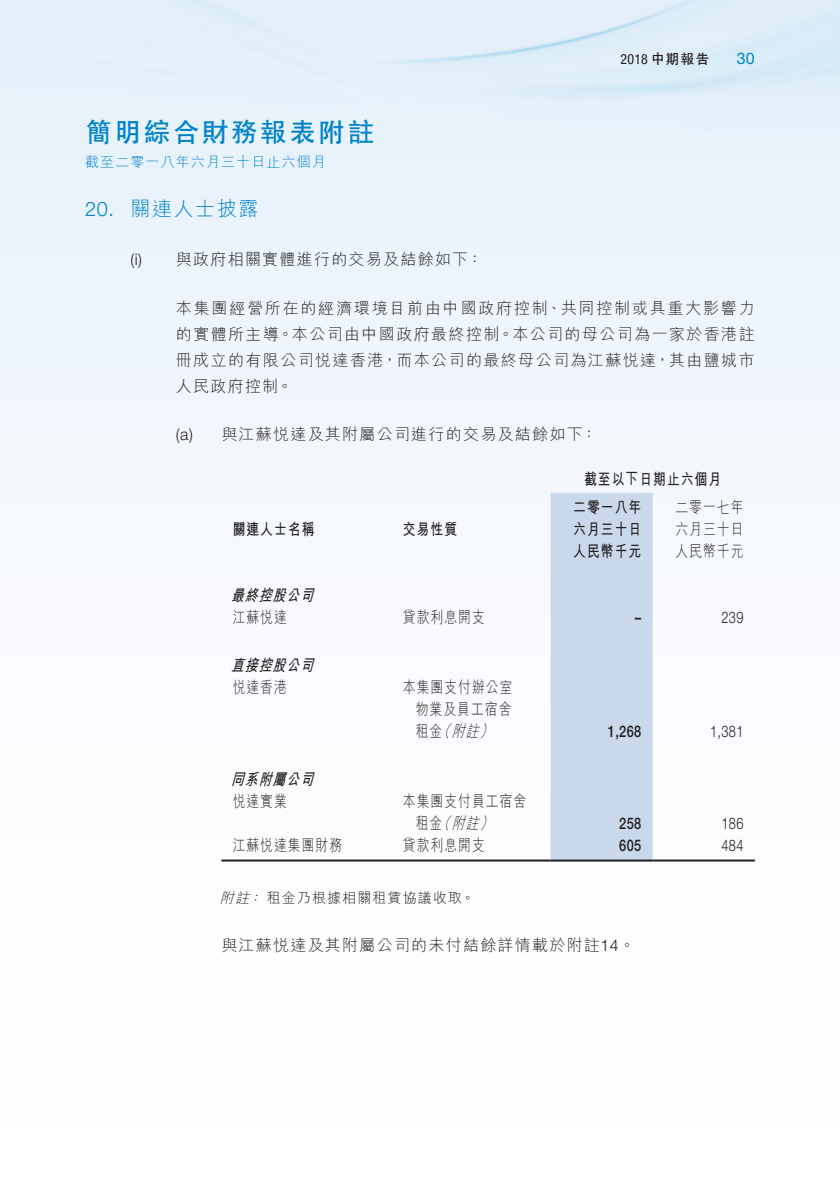
<style>
.page{position:relative;width:840px;height:1191px;background:#fff}
.page>*{position:absolute;margin:0;border:0;box-sizing:border-box;transform-origin:0 0}
.t1{font:700 27px "C Hei 2 HK";letter-spacing:.08em;color:#0083ca}
.t2{font:300 20px "M Hei HK";letter-spacing:.08em;color:#0083ca}
.t3{font:300 20px "Helvetica Neue LT Std";color:#0083ca}
.t4{font:300 16px/26px "M Hei HK";letter-spacing:.08em;color:#231f20;text-align:justify}
.t5{font:300 16px/22px "M Hei HK";letter-spacing:.08em;color:#231f20;text-align:justify;scale:.8 1}
.t6{font:700 16px/27.6px "M Hei HK";letter-spacing:.08em;color:#231f20;scale:.8 1}
.t7{font:italic 700 16px "M Hei HK";color:#231f20;scale:.8 1}
.t8{font:300 16px "Helvetica Neue LT Std";letter-spacing:.03em;color:#231f20;scale:.8 1}
.t9{font:500 16px "Helvetica Neue LT Std";letter-spacing:.03em;color:#231f20;scale:.8 1}
.t10{font:italic 300 16px "M Hei HK";color:#231f20;scale:.8 1}
.t11{font:300 16px "Helvetica Neue LT Std";letter-spacing:.03em;color:#231f20}
.t12{font:16px "Helvetica Neue LT Std";color:#0083ca}
.t13{font:300 14px "M Hei HK";letter-spacing:.08em;color:#0083ca}
.t14{font:300 14px "M Hei HK";letter-spacing:.08em;color:#231f20}
.t15{font:condensed 14px "Helvetica Neue LT Std";color:#231f20}
.t16{font:italic 300 14px "M Hei HK";color:#231f20}
.s1{font-family:"C Hei 2 HK";font-weight:700;font-stretch:normal}
.s2{font-style:italic}
.s3{font-family:"Helvetica Neue LT Std"}
</style>
<div class="page">
<img style="left:0;top:0;width:839px;height:862px">
<div style="left:550px;top:493px;width:102px;height:366px;background:#c9d9eb"></div>
<hr style="left:221px;top:859px;width:182px;height:2px;background:#231f20">
<hr style="left:403px;top:859px;width:147px;height:2px;background:#231f20">
<hr style="left:550px;top:859px;width:102px;height:2px;background:#231f20">
<hr style="left:652px;top:859px;width:102px;height:2px;background:#231f20">
<h1 class="t1" style="left:85px;top:118px;width:290px">簡明綜合財務報表附註</h1>
<p class="t13" style="left:85px;top:155px;width:242px">截至二零一八年六月三十日止六個月</p>
<p class="t3" style="left:85px;top:197px;width:30px">20.</p>
<p class="t2" style="left:130px;top:199px;width:129px">關連人士披露</p>
<p class="t11" style="left:130px;top:249px;width:13px">) i(</p>
<p class="t4" style="left:176px;top:246px;width:308px">與政府相關實體進行的交易及結餘如下：</p>
<p class="t15" style="left:620px;top:50px;width:90px">2018<span class="s1">中期報告</span></p>
<p class="t12" style="left:736px;top:49px;width:20px">30</p>
<p class="t4" style="left:176px;top:295px;width:580px">本集團經營所在的經濟環境目前由中國政府控制、共同控制或具重大影響力的實體所主導。本公司由中國政府最終控制。本公司的母公司為一家於香港註冊成立的有限公司悅達香港，而本公司的最終母公司為江蘇悅達，其由鹽城市人民政府控制。</p>
<p class="t4" style="left:221px;top:421px;width:377px">與江蘇悅達及其附屬公司進行的交易及結餘如下：</p>
<p class="t11" style="left:176px;top:425px;width:18px">a( )</p>
<p class="t6" style="left:232px;top:514px;width:104px">關連人士名稱</p>
<p class="t7" style="left:231px;top:583px;width:111px">最終控股公司</p>
<p class="t5" style="left:232px;top:606px;width:69px">江蘇悅達</p>
<p class="t7" style="left:231px;top:653px;width:111px">直接控股公司</p>
<p class="t5" style="left:232px;top:676px;width:69px">悅達香港</p>
<p class="t7" style="left:231px;top:767px;width:111px">同系附屬公司</p>
<p class="t5" style="left:232px;top:790px;width:69px">悅達實業</p>
<p class="t6" style="left:403px;top:514px;width:69px">交易性質</p>
<p class="t5" style="left:403px;top:606px;width:104px">貸款利息開支</p>
<p class="t5" style="left:403px;top:676px;width:138px">本集團支付辦公室</p>
<p class="t5" style="left:415px;top:698px;width:121px">物業及員工宿舍</p>
<p class="t10" style="left:437px;top:723px;width:23px">（</p>
<p class="t10" style="left:479px;top:723px;width:23px">(</p>
<p class="t10" style="left:451px;top:723px;width:40px">附註</p>
<p class="t5" style="left:415px;top:720px;width:35px">租金</p>
<p class="t5" style="left:403px;top:790px;width:155px">本集團支付員工宿舍</p>
<p class="t10" style="left:437px;top:815px;width:23px">（</p>
<p class="t10" style="left:479px;top:815px;width:23px">(</p>
<p class="t10" style="left:451px;top:815px;width:40px">附註</p>
<p class="t5" style="left:415px;top:812px;width:35px">租金</p>
<p class="t6" style="left:573px;top:464px;width:186px;text-indent:11px">截至以下日期止六個月二零一八年</p>
<p class="t6" style="left:573px;top:514px;width:86px">六月三十日</p>
<p class="t5" style="left:675px;top:496px;width:86px">二零一七年六月三十日人民幣千元</p>
<p class="t6" style="left:573px;top:536px;width:86px">人民幣千元</p>
<p class="t9" style="left:634px;top:607px;width:10px">–</p>
<p class="t9" style="left:607px;top:721px;width:43px">1,268</p>
<p class="t9" style="left:619px;top:813px;width:29px">258</p>
<p class="t8" style="left:721px;top:607px;width:29px">239</p>
<p class="t8" style="left:709px;top:721px;width:43px">1,381</p>
<p class="t8" style="left:721px;top:813px;width:29px">186</p>
<p class="t5" style="left:403px;top:834px;width:104px">貸款利息開支</p>
<p class="t5" style="left:232px;top:834px;width:138px">江蘇悅達集團財務</p>
<p class="t14" style="left:247px;top:890px;width:228px"><span class="s2">：</span>租金乃根據相關租賃協議收取。</p>
<p class="t9" style="left:619px;top:835px;width:29px">605</p>
<p class="t16" style="left:220px;top:890px;width:34px">附註</p>
<p class="t4" style="left:221px;top:932px;width:415px">與江蘇悅達及其附屬公司的未付結餘詳情載於附註<span class="s3">14</span>。</p>
<p class="t8" style="left:721px;top:835px;width:29px">484</p>
</div>
